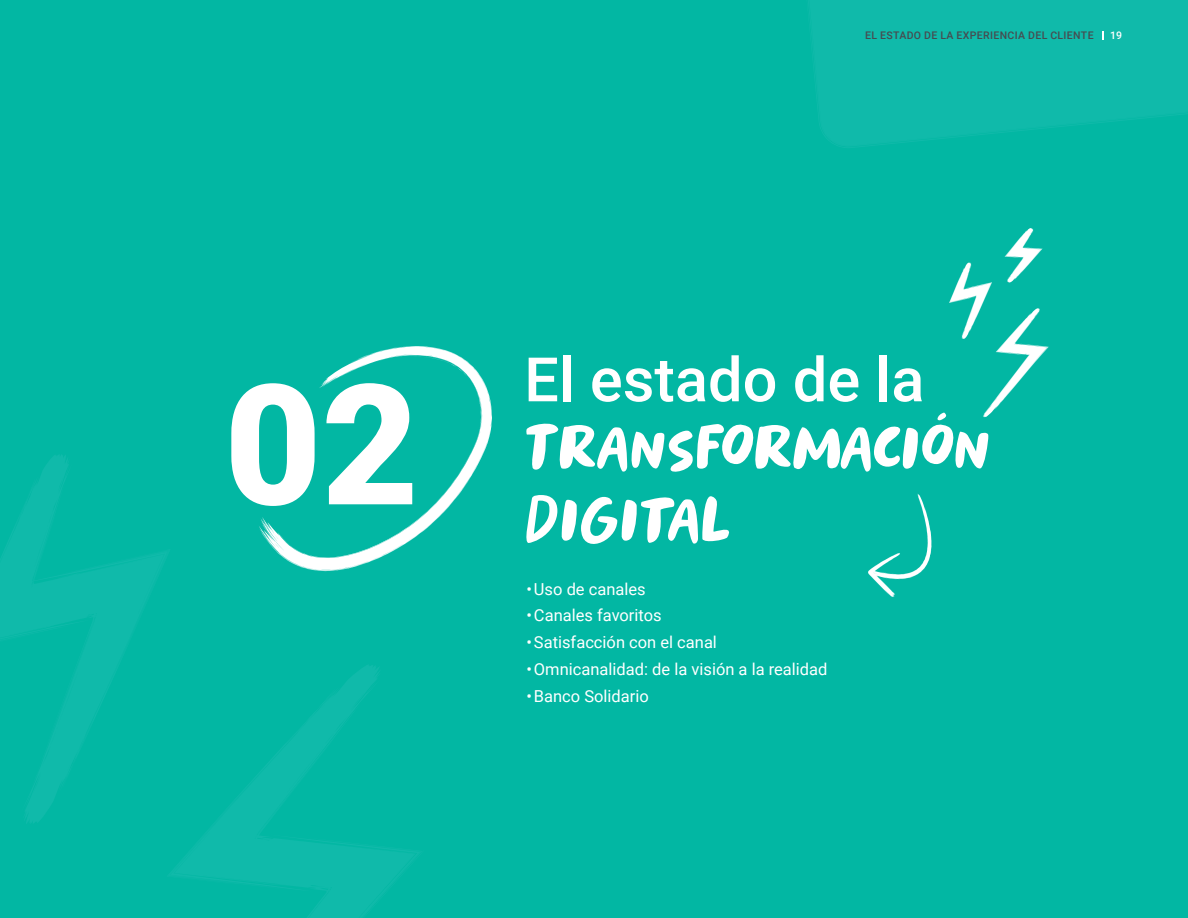
<style>
.page{position:relative;width:1188px;height:918px;background:#02b7a3}
.page>*{position:absolute;margin:0;border:0;box-sizing:border-box;transform-origin:0 0}
.t1{font:72px/72px "Springwood Brush";letter-spacing:-.015em;color:#fff}
.t2{font:500 61.35px "Roboto";color:#fff}
.t3{font:16.5px "Roboto";color:#fff}
.t4{font:500 10.5px "Roboto";letter-spacing:.035em;color:#464b50}
.t5{font:500 10.5px "Roboto";color:#fff}
</style>
<div class="page">
<svg style="left:808px;top:0;width:380px;height:148px;fill:#10baaa"></svg>
<svg style="left:868px;top:493px;width:64px;height:104px"></svg>
<svg style="left:949px;top:228px;width:100px;height:189px"></svg>
<svg style="left:284px;top:346px;width:208px;height:225px"></svg>
<svg style="left:231px;top:348px;width:253px;height:210px"></svg>
<svg style="left:0;top:455px;width:167px;height:368px"></svg>
<svg style="left:103px;top:664px;width:316px;height:254px"></svg>
<svg style="left:1102px;top:32px;width:2px;height:8px"></svg>
<p class="t4" style="left:865px;top:28px;width:230px">EL ESTADO DE LA EXPERIENCIA DEL CLIENTE</p>
<p class="t5" style="left:1110px;top:28px;width:13px">19</p>
<h2 class="t2" style="left:524px;top:337px;width:402px">El estado de la</h2>
<h1 class="t1" style="left:524px;top:413px;width:468px">Transformación<br>Digital</h1>
<p class="t3" style="left:526px;top:577px;width:121px">•Uso de canales</p>
<p class="t3" style="left:526px;top:604px;width:137px">•Canales favoritos</p>
<p class="t3" style="left:526px;top:631px;width:192px">•Satisfacción con el canal</p>
<p class="t3" style="left:526px;top:658px;width:302px">•Omnicanalidad: de la visión a la realidad</p>
<p class="t3" style="left:526px;top:685px;width:124px">•Banco Solidario</p>
</div>
